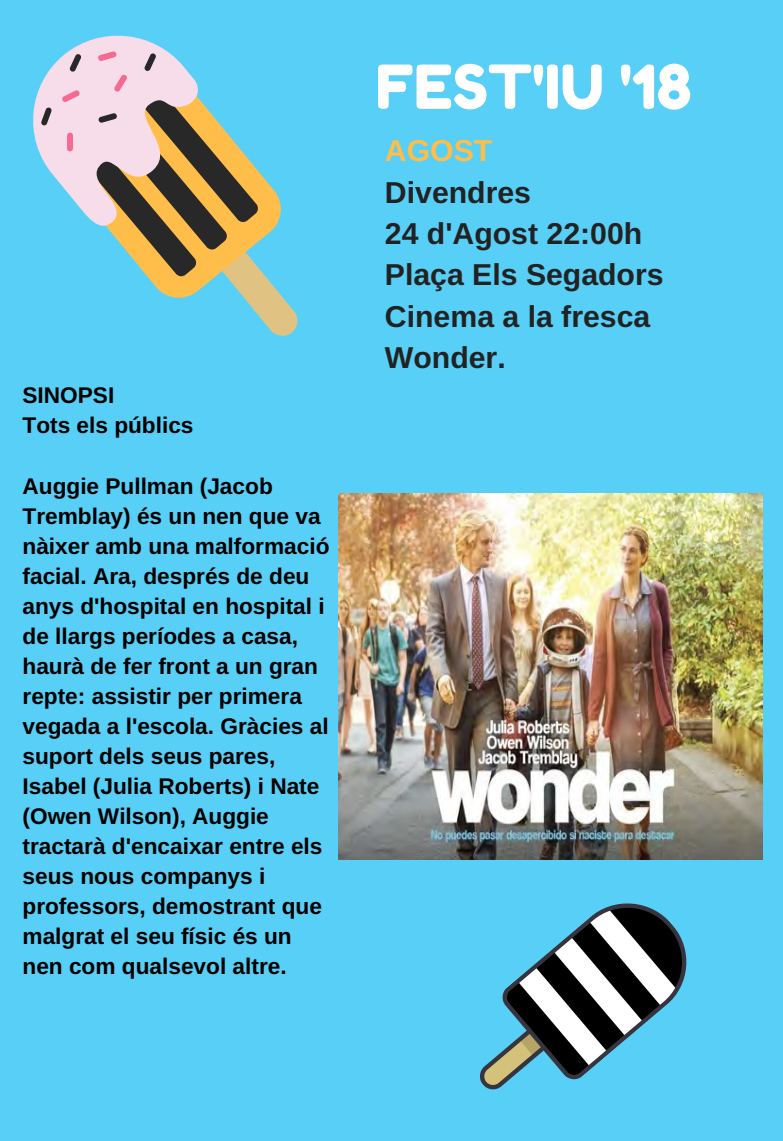
<style>
.page{position:relative;width:783px;height:1141px;background:#fff}
.page>*{position:absolute;margin:0;border:0;box-sizing:border-box;transform-origin:0 0}
.t1{font:60.5px "Fredoka One";color:#fff}
.t2{font:700 30.25px/41.2px "Arimo";color:#222}
.t3{font:700 30.25px "Arimo";color:#ffbd4a}
.t4{font:700 22.75px/30px "Arimo";color:#000}
</style>
<div class="page">
<div style="left:0;top:0;width:782px;height:9px;background:#58cff7"></div>
<div style="left:0;top:9px;width:782px;height:1132px;background:#58cff7"></div>
<svg style="left:269px;top:328px;width:27px;height:8px"></svg>
<svg style="left:151px;top:227px;width:147px;height:101px"></svg>
<svg style="left:130px;top:255px;width:101px;height:26px;fill:#ffbd4a"></svg>
<svg style="left:125px;top:227px;width:137px;height:28px;fill:#ffbd4a"></svg>
<svg style="left:216px;top:120px;width:65px;height:107px"></svg>
<svg style="left:33px;top:35px;width:183px;height:215px"></svg>
<div style="left:67px;top:133px;width:6px;height:18px;background:#f76991;border-radius:3px"></div>
<svg style="left:61px;top:86px;width:20px;height:20px"></svg>
<svg style="left:113px;top:73px;width:15px;height:21px"></svg>
<svg style="left:97px;top:47px;width:21px;height:19px"></svg>
<svg style="left:97px;top:108px;width:21px;height:20px"></svg>
<svg style="left:69px;top:53px;width:13px;height:20px"></svg>
<svg style="left:143px;top:52px;width:14px;height:20px"></svg>
<svg style="left:40px;top:107px;width:12px;height:19px"></svg>
<svg style="left:479px;top:1056px;width:24px;height:34px"></svg>
<svg style="left:497px;top:903px;width:190px;height:182px"></svg>
<img style="left:338px;top:494px;width:424px;height:365px">
<p class="t4" style="left:23px;top:381px;width:172px">SINOPSI<br>Tots els públics</p>
<p class="t4" style="left:23px;top:471px;width:308px">Auggie Pullman (Jacob<br>Tremblay) és un nen que va nàixer amb una malformació facial. Ara, després de deu anys d'hospital en hospital i de llargs períodes a casa, haurà de fer front a un gran repte: assistir per primera vegada a l'escola. Gràcies al suport dels seus pares,<br>Isabel (Julia Roberts) i Nate (Owen Wilson), Auggie tractarà d'encaixar entre els seus nous companys i professors, demostrant que malgrat el seu físic és un nen com qualsevol altre.</p>
<h1 class="t1" style="left:375px;top:50px;width:317px">FEST'IU '18</h1>
<h2 class="t3" style="left:385px;top:134px;width:109px">AGOST</h2>
<h2 class="t2" style="left:385px;top:172px;width:280px">Divendres<br>24 d'Agost 22:00h<br>Plaça Els Segadors<br>Cinema a la fresca<br>Wonder.</h2>
</div>
